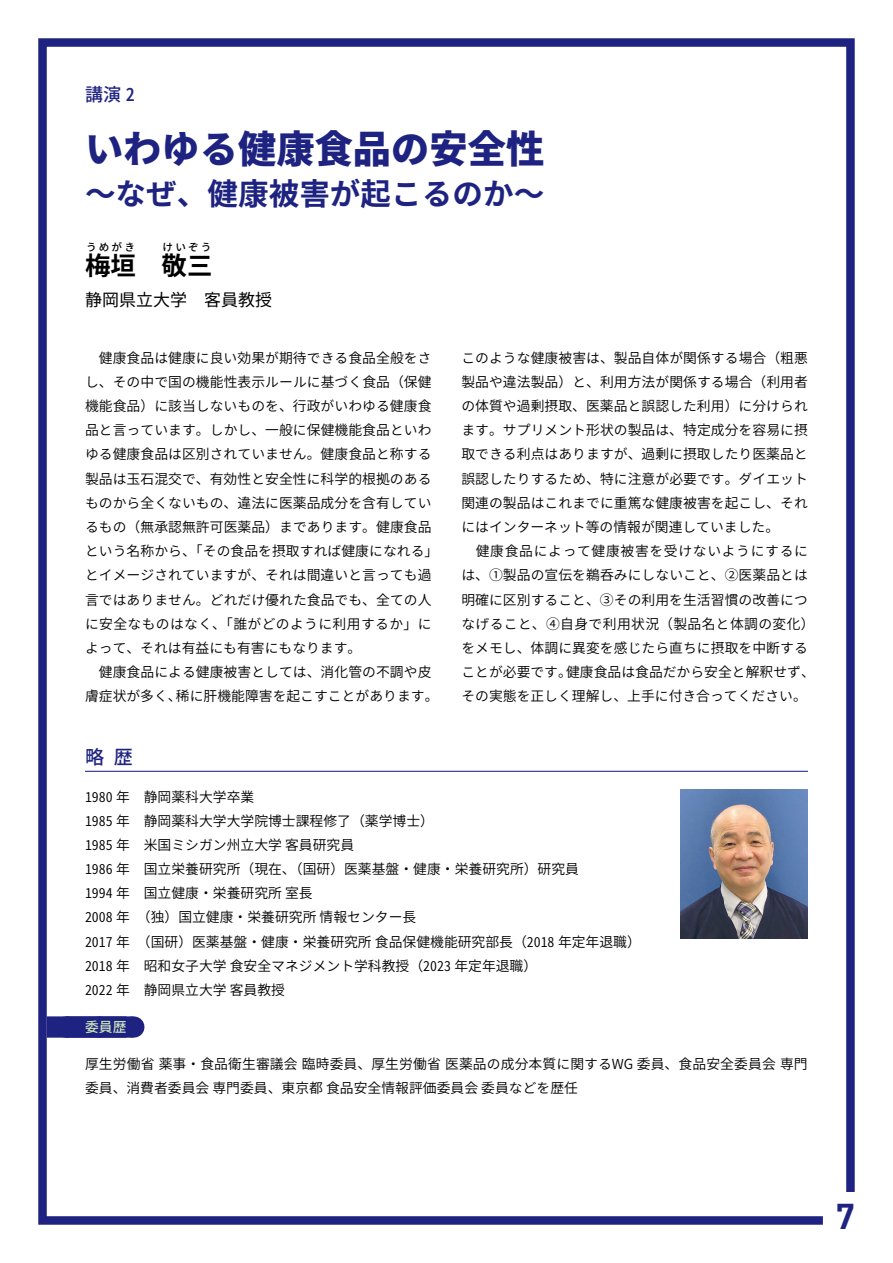
<style>
.page{position:relative;width:893px;height:1263px;background:#fff}
.page>*{position:absolute;margin:0;border:0;box-sizing:border-box;transform-origin:0 0}
.t1{font:800 38.25px "Source Han Sans JP";color:#1e2381}
.t2{font:700 35.1px "DIN";color:#1e2381}
.t3{font:700 30.6px "Source Han Sans JP";color:#1e2381}
.t4{font:700 25.5px "Source Han Sans JP";color:#000}
.t5{font:500 19.2px "Source Han Sans JP";color:#1e2381}
.t6{font:500 18px "Source Han Sans JP";color:#1e2381}
.t7{font:16.95px "Source Han Sans JP";color:#000}
.t8{font:13.8px/24.2px "Source Han Sans JP";letter-spacing:.005em;color:#000}
.t9{font:500 13.8px "Source Han Sans JP";color:#cbe3b9}
.t10{font:500 10.65px "Source Han Sans JP";letter-spacing:.2em;color:#000}
</style>
<div class="page">
<div style="left:38px;top:38px;width:817px;height:1187px;border:9px solid #1e2381"></div>
<div style="left:823px;top:1192px;width:44px;height:42px;background:#fff"></div>
<hr style="left:85px;top:771px;width:723px;height:1px;background:#1e2381">
<div style="left:66px;top:1016px;width:67px;height:22px;background:#1e2381"></div>
<svg style="left:133px;top:1016px;width:1px;height:22px"></svg>
<div style="left:47px;top:1016px;width:79px;height:22px;background:#1e2381"></div>
<img style="left:680px;top:790px;width:128px;height:148px">
<h3 class="t6" style="left:85px;top:84px;width:51px">講演 2</h3>
<h1 class="t1" style="left:85px;top:128px;width:461px">いわゆる健康食品の安全性</h1>
<h3 class="t3" style="left:85px;top:176px;width:461px">～なぜ、健康被害が起こるのか～</h3>
<p class="t10" style="left:86px;top:242px;width:50px">うめがき</p>
<p class="t10" style="left:163px;top:242px;width:50px">けいぞう</p>
<p class="t7" style="left:85px;top:290px;width:189px">静岡県立大学　客員教授</p>
<h3 class="t4" style="left:85px;top:251px;width:129px">梅垣 敬三</h3>
<p class="t8" style="left:85px;top:346px;width:355px">　健康食品は健康に良い効果が期待できる食品全般をさし、その中で国の機能性表示ルールに基づく食品（保健機能食品）に該当しないものを、行政がいわゆる健康食品と言っています。しかし、一般に保健機能食品といわゆる健康食品は区別されていません。健康食品と称する製品は玉石混交で、有効性と安全性に科学的根拠のあるものから全くないもの、違法に医薬品成分を含有しているもの（無承認無許可医薬品）まであります。健康食品という名称から、「その食品を摂取すれば健康になれる」とイメージされていますが、それは間違いと言っても過言ではありません。どれだけ優れた食品でも、全ての人に安全なものはなく、「誰がどのように利用するか」によって、それは有益にも有害にもなります。<br>　健康食品による健康被害としては、消化管の不調や皮膚症状が多く、稀に肝機能障害を起こすことがあります。</p>
<p class="t8" style="left:461px;top:346px;width:355px">このような健康被害は、製品自体が関係する場合（粗悪製品や違法製品）と、利用方法が関係する場合（利用者の体質や過剰摂取、医薬品と誤認した利用）に分けられます。サプリメント形状の製品は、特定成分を容易に摂取できる利点はありますが、過剰に摂取したり医薬品と誤認したりするため、特に注意が必要です。ダイエット関連の製品はこれまでに重篤な健康被害を起こし、それにはインターネット等の情報が関連していました。<br>　健康食品によって健康被害を受けないようにするには、①製品の宣伝を鵜呑みにしないこと、②医薬品とは明確に区別すること、③その利用を生活習慣の改善につなげること、④自身で利用状況（製品名と体調の変化）をメモし、体調に異変を感じたら直ちに摂取を中断することが必要です。健康食品は食品だから安全と解釈せず、その実態を正しく理解し、上手に付き合ってください。</p>
<h3 class="t5" style="left:85px;top:746px;width:49px">略 歴</h3>
<p class="t8" style="left:85px;top:785px;width:557px">1980 年　静岡薬科大学卒業<br>1985 年　静岡薬科大学大学院博士課程修了（薬学博士）<br>1985 年　米国ミシガン州立大学 客員研究員<br>1986 年　国立栄養研究所（現在、（国研）医薬基盤・健康・栄養研究所）研究員<br>1994 年　国立健康・栄養研究所 室長<br>2008 年　（独）国立健康・栄養研究所 情報センター長<br>2017 年　（国研）医薬基盤・健康・栄養研究所 食品保健機能研究部長（2018 年定年退職）<br>2018 年　昭和女子大学 食安全マネジメント学科教授（2023 年定年退職）<br>2022 年　静岡県立大学 客員教授</p>
<p class="t9" style="left:85px;top:1019px;width:43px">委員歴</p>
<p class="t8" style="left:85px;top:1052px;width:724px">厚生労働省 薬事・食品衛生審議会 臨時委員、厚生労働省 医薬品の成分本質に関するWG 委員、食品安全委員会 専門委員、消費者委員会 専門委員、東京都 食品安全情報評価委員会 委員などを歴任</p>
<h2 class="t2" style="left:836px;top:1194px;width:21px">7</h2>
</div>
